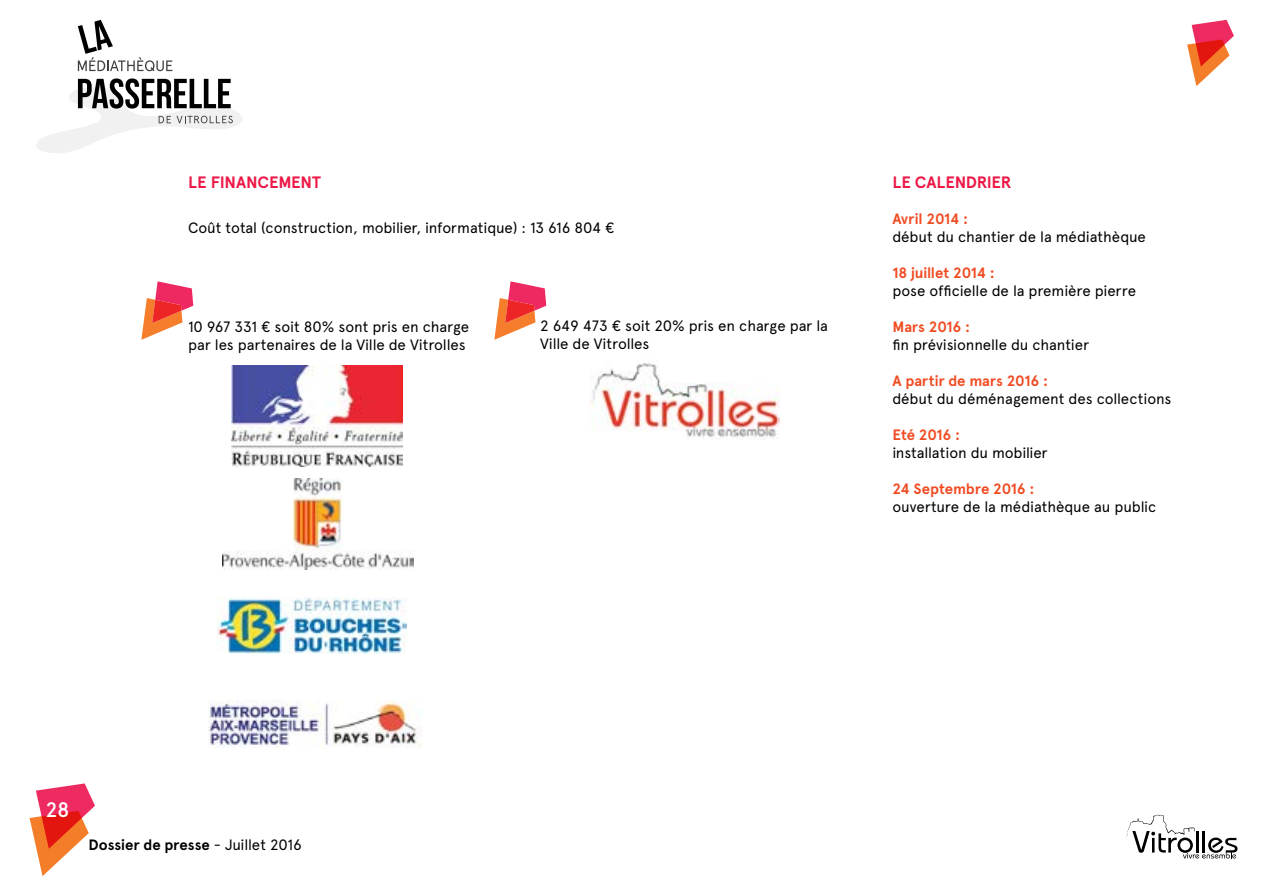
<style>
.page{position:relative;width:1263px;height:893px;background:#fff}
.page>*{position:absolute;margin:0;border:0;box-sizing:border-box;transform-origin:0 0}
.t1{font:500 21px "Apercu";color:#fff}
.t2{font:700 16.5px "Apercu";letter-spacing:-.01em;color:#ed1846}
.t3{font:15px/18px "Apercu";letter-spacing:-.01em;color:#000}
.t4{font:700 15px "Apercu";letter-spacing:-.015em;color:#f04c23}
.t5{font:700 15px "Apercu";letter-spacing:-.005em;color:#000}
.s1{font-weight:400}
</style>
<div class="page">
<svg style="left:1126px;top:814px;width:111px;height:44px"></svg>
<svg style="left:1187px;top:20px;width:47px;height:66px"></svg>
<svg style="left:30px;top:783px;width:65px;height:93px"></svg>
<svg style="left:78px;top:20px;width:94px;height:51px"></svg>
<svg style="left:36px;top:78px;width:206px;height:75px"></svg>
<img style="left:231px;top:366px;width:172px;height:100px">
<img style="left:217px;top:597px;width:190px;height:57px">
<img style="left:223px;top:478px;width:190px;height:92px">
<img style="left:589px;top:363px;width:191px;height:75px">
<img style="left:208px;top:700px;width:214px;height:48px">
<svg style="left:141px;top:281px;width:52px;height:59px"></svg>
<svg style="left:494px;top:281px;width:52px;height:59px"></svg>
<p class="t2" style="left:188px;top:172px;width:134px">Le financement</p>
<p class="t3" style="left:188px;top:218px;width:428px">Coût total (construction, mobilier, informatique) : 13 616 804 €</p>
<p class="t3" style="left:188px;top:318px;width:283px">10 967 331 € soit 80% sont pris en charge par les partenaires de la Ville de Vitrolles</p>
<p class="t3" style="left:540px;top:317px;width:289px">2 649 473 € soit 20% pris en charge par la<br>Ville de Vitrolles</p>
<p class="t2" style="left:892px;top:172px;width:121px">Le calendrier</p>
<p class="t4" style="left:892px;top:210px;width:77px">Avril 2014 :</p>
<p class="t3" style="left:892px;top:228px;width:255px">début du chantier de la médiathèque</p>
<p class="t4" style="left:892px;top:264px;width:104px">18 juillet 2014 :</p>
<p class="t3" style="left:892px;top:282px;width:245px">pose officielle de la première pierre</p>
<p class="t4" style="left:892px;top:318px;width:79px">Mars 2016 :</p>
<p class="t3" style="left:892px;top:336px;width:198px">fin prévisionnelle du chantier</p>
<p class="t4" style="left:892px;top:372px;width:157px">A partir de mars 2016 :</p>
<p class="t3" style="left:892px;top:390px;width:280px">début du déménagement des collections</p>
<p class="t4" style="left:892px;top:426px;width:69px">Eté 2016 :</p>
<p class="t3" style="left:892px;top:444px;width:157px">installation du mobilier</p>
<p class="t4" style="left:892px;top:480px;width:144px">24 Septembre 2016 :</p>
<p class="t3" style="left:892px;top:498px;width:265px">ouverture de la médiathèque au public</p>
<h1 class="t1" style="left:45px;top:797px;width:26px">28</h1>
<p class="t5" style="left:89px;top:835px;width:215px">Dossier de presse <span class="s1">- Juillet 2016</span></p>
</div>
